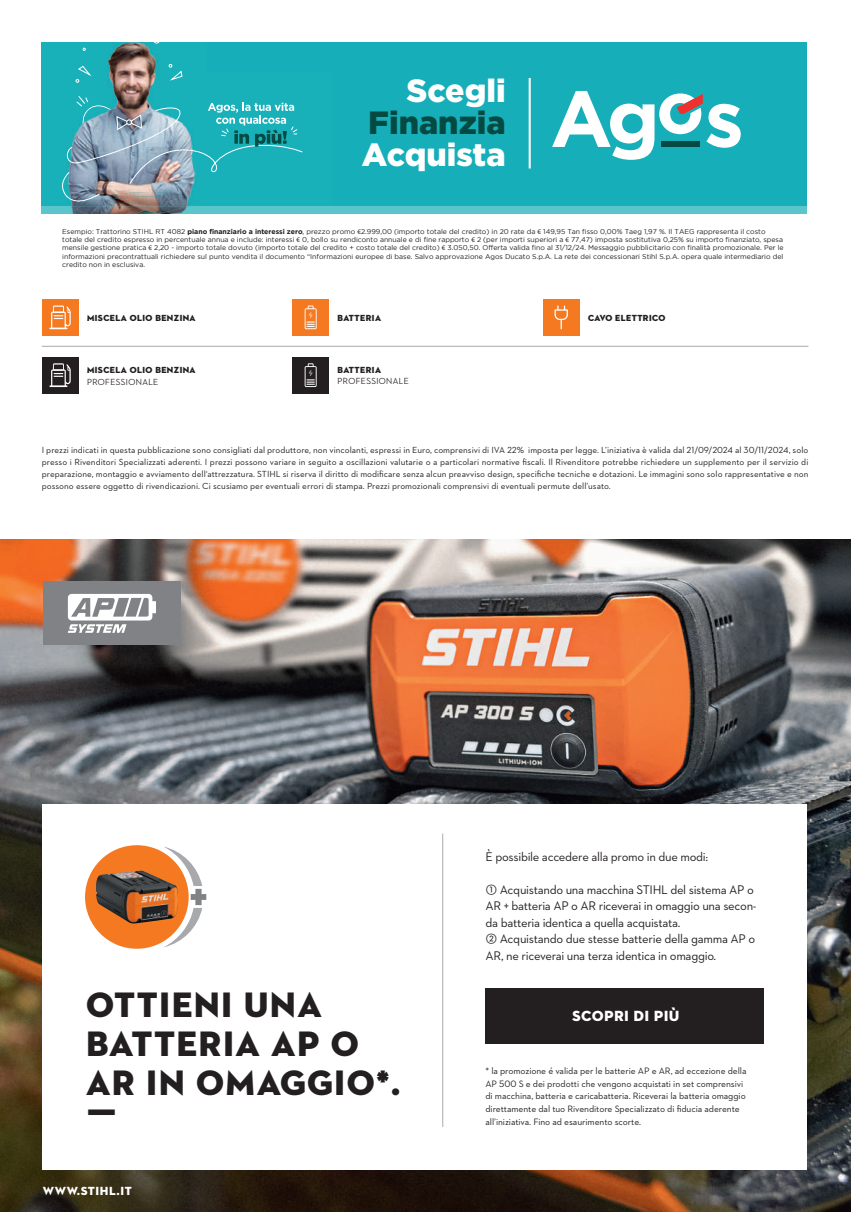
<style>
.page{position:relative;width:851px;height:1212px;background:#fff}
.page>*{position:absolute;margin:0;border:0;box-sizing:border-box;transform-origin:0 0}
.t1{font:36px/39px "STIHL Contraface Display Titling";letter-spacing:-.02em;color:#231f20}
.t2{font:900 32.1px "Gotham";color:#fff}
.t3{font:900 32.1px "Gotham";color:#044a43}
.t4{font:15px "STIHL Contraface Display Titling";letter-spacing:-.025em;color:#fff}
.t5{font:12.75px/16.5px "STIHL Contraface Text";letter-spacing:-.025em;color:#231f20}
.t6{font:12px "STIHL Contraface Display Titling";letter-spacing:-.01em;color:#fff}
.t7{font:9.45px/12.6px "STIHL Contraface Text";letter-spacing:-.01em;color:#231f20}
.t8{font:9px/12px "STIHL Contraface Text";color:#231f20;text-align:justify}
.t9{font:9px "STIHL Contraface Display Titling";letter-spacing:-.025em;color:#231f20}
.t10{font:500 9px "STIHL Contraface Display";letter-spacing:-.025em;color:#231f20}
.t11{font:6.9px/8.4px "Gotham";color:#231f20}
.s1{font-weight:700}
.s2{font-family:"Myriad Pro"}
</style>
<div class="page">
<div style="left:43px;top:43px;width:763px;height:171px;background:#16afb9"></div>
<div style="left:42px;top:43px;width:296px;height:171px;background:#18b0b9"></div>
<div style="left:42px;top:206px;width:296px;height:8px;background:#5ac6cc"></div>
<img style="left:82px;top:43px;width:90px;height:53px">
<svg style="left:169px;top:64px;width:14px;height:16px"></svg>
<svg style="left:75px;top:65px;width:16px;height:18px"></svg>
<img style="left:62px;top:96px;width:241px;height:118px">
<hr style="left:528px;top:78px;width:2px;height:90px;background:#fff">
<svg style="left:552px;top:91px;width:188px;height:69px"></svg>
<div style="left:316px;top:206px;width:490px;height:8px;background:#5ac6cc"></div>
<div style="left:42px;top:299px;width:36px;height:37px;background:#f47921"></div>
<svg style="left:49px;top:305px;width:22px;height:24px"></svg>
<div style="left:292px;top:299px;width:37px;height:37px;background:#f47921"></div>
<svg style="left:304px;top:305px;width:12px;height:24px"></svg>
<div style="left:42px;top:357px;width:36px;height:36px;background:#231f20"></div>
<svg style="left:49px;top:363px;width:22px;height:24px"></svg>
<div style="left:292px;top:357px;width:37px;height:36px;background:#231f20"></div>
<svg style="left:304px;top:363px;width:12px;height:24px"></svg>
<div style="left:543px;top:299px;width:36px;height:37px;background:#f47921"></div>
<svg style="left:554px;top:305px;width:14px;height:24px"></svg>
<hr style="left:42px;top:346px;width:766px;height:1px;background:#a8a9ad">
<img style="left:0;top:539px;width:850px;height:673px">
<div style="left:43px;top:804px;width:763px;height:365px;background:#fff"></div>
<div style="left:85px;top:845px;width:104px;height:104px;background:#f47921;border-radius:50%"></div>
<svg style="left:163px;top:846px;width:43px;height:101px"></svg>
<img style="left:96px;top:870px;width:82px;height:53px">
<hr style="left:442px;top:833px;width:1px;height:294px;background:#a8a9ad">
<div style="left:43px;top:582px;width:137px;height:63px;background:#808285"></div>
<svg style="left:68px;top:594px;width:88px;height:39px"></svg>
<div style="left:485px;top:988px;width:279px;height:55px;background:#231f20"></div>
<h2 class="t2" style="left:406px;top:72px;width:101px">Scegli</h2>
<h2 class="t3" style="left:368px;top:104px;width:139px">Finanzia</h2>
<h2 class="t2" style="left:362px;top:136px;width:145px">Acquista</h2>
<p class="t11" style="left:62px;top:227px;width:722px">Esempio: Trattorino STIHL RT 4082 <span class="s1">piano finanziario a interessi zero</span>, prezzo promo <span class="s2">€</span>2.999,00 (importo totale del credito) in 20 rate da <span class="s2">€</span> 149,95 Tan fisso 0,00% Taeg 1,97 %. Il TAEG rappresenta il costo totale del credito espresso in percentuale annua e include: interessi <span class="s2">€</span> 0, bollo su rendiconto annuale e di fine rapporto <span class="s2">€</span> 2 (per importi superiori a <span class="s2">€</span> 77,47) imposta sostitutiva 0,25% su importo finanziato, spesa mensile gestione pratica <span class="s2">€</span> 2,20 - importo totale dovuto (importo totale del credito + costo totale del credito) <span class="s2">€</span> 3.050,50. Offerta valida fino al 31/12/24. Messaggio pubblicitario con finalità promozionale. Per le informazioni precontrattuali richiedere sul punto vendita il documento “Informazioni europee di base. Salvo approvazione Agos Ducato S.p.A. La rete dei concessionari Stihl S.p.A. opera quale intermediario del credito non in esclusiva.</p>
<h3 class="t9" style="left:87px;top:312px;width:111px">MISCELA OLIO BENZINA</h3>
<h3 class="t9" style="left:337px;top:312px;width:46px">BATTERIA</h3>
<h3 class="t9" style="left:87px;top:364px;width:111px">MISCELA OLIO BENZINA</h3>
<h3 class="t10" style="left:87px;top:377px;width:73px">PROFESSIONALE</h3>
<h3 class="t9" style="left:337px;top:365px;width:46px">BATTERIA</h3>
<h3 class="t10" style="left:337px;top:376px;width:73px">PROFESSIONALE</h3>
<h3 class="t9" style="left:587px;top:312px;width:79px">CAVO ELETTRICO</h3>
<p class="t8" style="left:42px;top:444px;width:768px">I prezzi indicati in questa pubblicazione sono consigliati dal produttore, non vincolanti, espressi in Euro, comprensivi di IVA 22% imposta per legge. L’iniziativa è valida dal 21/09/2024 al 30/11/2024, solo presso i Rivenditori Specializzati aderenti. I prezzi possono variare in seguito a oscillazioni valutarie o a particolari normative fiscali. Il Rivenditore potrebbe richiedere un supplemento per il servizio di preparazione, montaggio e avviamento dell‘attrezzatura. STIHL si riserva il diritto di modificare senza alcun preavviso design, specifiche tecniche e dotazioni. Le immagini sono solo rappresentative e non possono essere oggetto di rivendicazioni. Ci scusiamo per eventuali errori di stampa. Prezzi promozionali comprensivi di eventuali permute dell’usato.</p>
<h1 class="t1" style="left:85px;top:986px;width:318px">OTTIENI UNA<br>BATTERIA AP O<br>AR IN OMAGGIO*.<br>Ƒ</h1>
<h3 class="t6" style="left:43px;top:1184px;width:91px">WWW.STIHL.IT</h3>
<h3 class="t5" style="left:485px;top:848px;width:224px">È possibile accedere alla promo in due modi:</h3>
<p class="t5" style="left:485px;top:881px;width:272px">① Acquistando una macchina STIHL del sistema AP o AR + batteria AP o AR riceverai in omaggio una secon&shy;da batteria identica a quella acquistata.<br>② Acquistando due stesse batterie della gamma AP o AR, ne riceverai una terza identica in omaggio.</p>
<h3 class="t4" style="left:571px;top:1007px;width:110px">SCOPRI DI PIÙ</h3>
<p class="t7" style="left:485px;top:1064px;width:262px">* la promozione é valida per le batterie AP e AR, ad eccezione della AP 500 S e dei prodotti che vengono acquistati in set comprensivi di macchina, batteria e caricabatteria. Riceverai la batteria omaggio direttamente dal tuo Rivenditore Specializzato di fiducia aderente all’iniziativa. Fino ad esaurimento scorte.</p>
</div>
